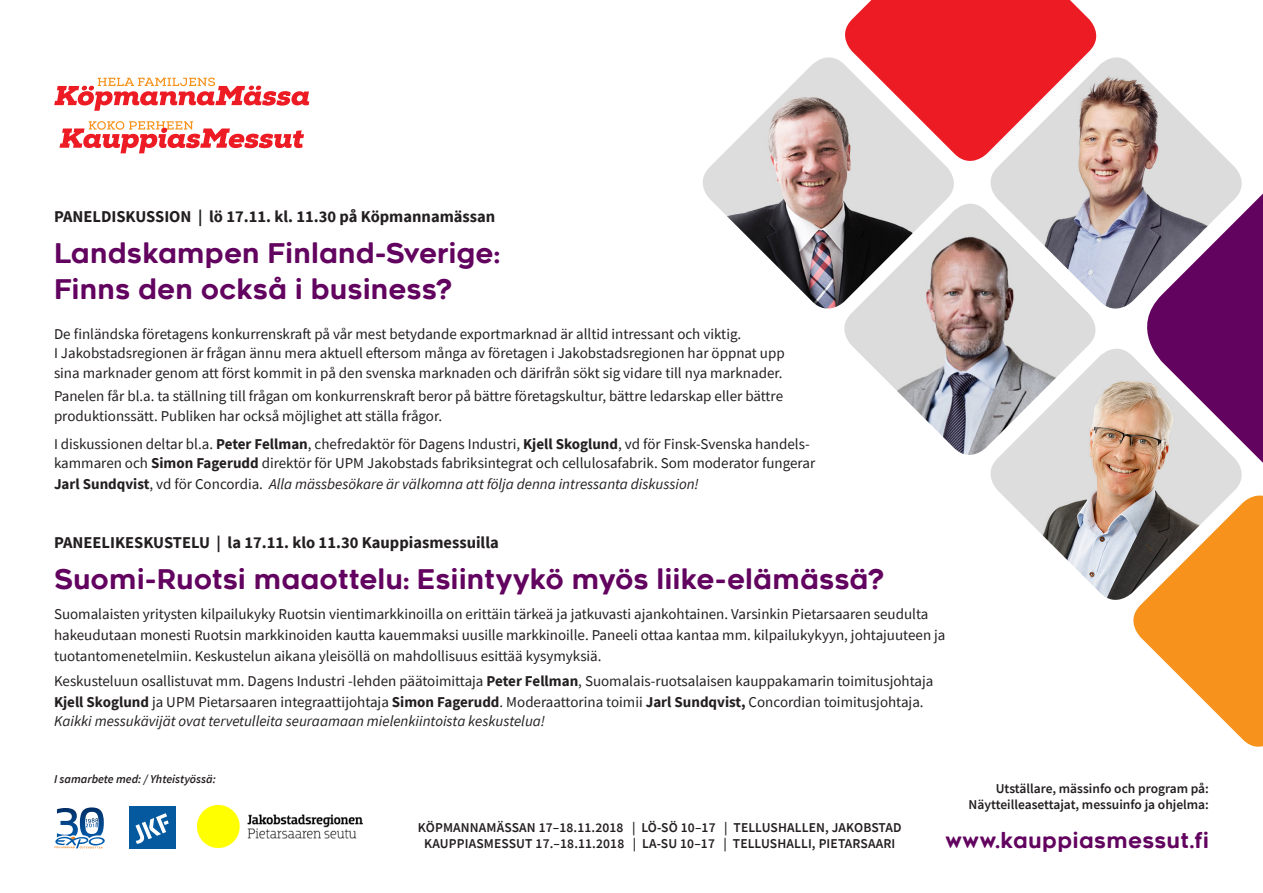
<style>
.page{position:relative;width:1263px;height:893px;background:#fff}
.page>*{position:absolute;margin:0;border:0;box-sizing:border-box;transform-origin:0 0}
.t1{font:27px/36px "Renogare Soft";letter-spacing:-.005em;color:#62035f}
.t2{font:21px "Renogare Soft";letter-spacing:.005em;color:#62035f}
.t3{font:700 16.5px "Source Sans Pro";color:#231f20}
.t4{font:15px/19.5px "Source Sans Pro";color:#231f20}
.t5{font:italic 15px "Source Sans Pro";color:#231f20}
.t6{font:600 13.5px/16.2px "Source Sans Pro";color:#231f20;text-align:right}
.t7{font:italic 600 12px "Source Sans Pro";color:#231f20}
.s1{font-weight:700}
.s2{font-weight:700;font-style:normal}
.s3{font-style:normal}
</style>
<div class="page">
<div style="left:1147px;top:193px;width:116px;height:270px;background:#62035f"></div>
<img style="left:703px;top:57px;width:251px;height:252px">
<div style="left:129px;top:806px;width:46px;height:43px;background:#05599e"></div>
<svg style="left:135px;top:813px;width:34px;height:31px"></svg>
<svg style="left:54px;top:807px;width:51px;height:42px"></svg>
<img style="left:843px;top:204px;width:253px;height:251px">
<img style="left:989px;top:349px;width:254px;height:251px">
<svg style="left:1124px;top:486px;width:139px;height:261px"></svg>
<svg style="left:54px;top:78px;width:255px;height:33px"></svg>
<svg style="left:60px;top:121px;width:244px;height:32px"></svg>
<svg style="left:836px;top:0;width:261px;height:170px;background:#ea5d62"></svg>
<img style="left:989px;top:57px;width:254px;height:253px">
<img style="left:197px;top:805px;width:166px;height:43px">
<p class="t3" style="left:54px;top:206px;width:443px">PANELDISKUSSION | lö 17.11. kl. 11.30 på Köpmannamässan</p>
<p class="t1" style="left:54px;top:236px;width:447px">Landskampen Finland-Sverige:<br>Finns den också i business?</p>
<p class="t4" style="left:54px;top:324px;width:732px">De finländska företagens konkurrenskraft på vår mest betydande exportmarknad är alltid intressant och viktig.<br>I Jakobstadsregionen är frågan ännu mera aktuell eftersom många av företagen i Jakobstadsregionen har öppnat upp sina marknader genom att först kommit in på den svenska marknaden och därifrån sökt sig vidare till nya marknader.</p>
<p class="t4" style="left:54px;top:387px;width:731px">Panelen får bl.a. ta ställning till frågan om konkurrenskraft beror på bättre företagskultur, bättre ledarskap eller bättre produktionssätt. Publiken har också möjlighet att ställa frågor.</p>
<p class="t4" style="left:54px;top:434px;width:763px">I diskussionen deltar bl.a. <span class="s1">Peter Fellman</span>, chefredaktör för Dagens Industri, <span class="s1">Kjell Skoglund</span>, vd för Finsk-Svenska handels&shy;kammaren och <span class="s1">Simon Fagerudd</span> direktör för UPM Jakobstads fabriksintegrat och cellulosafabrik. Som moderator fungerar</p>
<p class="t5" style="left:54px;top:475px;width:646px"><span class="s2">Jarl Sundqvist</span><span class="s3">, vd för Concordia.</span> Alla mässbesökare är välkomna att följa denna intressanta diskussion!</p>
<p class="t3" style="left:54px;top:532px;width:446px">PANEELIKESKUSTELU | la 17.11. klo 11.30 Kauppiasmessuilla</p>
<p class="t1" style="left:54px;top:561px;width:832px">Suomi-Ruotsi maaottelu: Esiintyykö myös liike-elämässä?</p>
<p class="t4" style="left:54px;top:603px;width:893px;line-height:21px">Suomalaisten yritysten kilpailukyky Ruotsin vientimarkkinoilla on erittäin tärkeä ja jatkuvasti ajankohtainen. Varsinkin Pietarsaaren seudulta hakeudutaan monesti Ruotsin markkinoiden kautta kauemmaksi uusille markkinoille. Paneeli ottaa kantaa mm. kilpailukykyyn, johtajuuteen ja tuotantomenetelmiin. Keskustelun aikana yleisöllä on mahdollisuus esittää kysymyksiä.</p>
<p class="t4" style="left:54px;top:670px;width:881px;line-height:21px">Keskusteluun osallistuvat mm. Dagens Industri -lehden päätoimittaja <span class="s1">Peter Fellman</span>, Suomalais-ruotsalaisen kauppakamarin toimitusjohtaja<br><span class="s1">Kjell Skoglund</span> ja UPM Pietarsaaren integraattijohtaja <span class="s1">Simon Fagerudd</span>. Moderaattorina toimii <span class="s1">Jarl Sundqvist,</span> Concordian toimitusjohtaja.</p>
<p class="t5" style="left:54px;top:712px;width:493px">Kaikki messukävijät ovat tervetulleita seuraamaan mielenkiintoista keskustelua!</p>
<p class="t7" style="left:54px;top:771px;width:163px">I samarbete med: / Yhteistyössä:</p>
<p class="t6" style="left:968px;top:780px;width:242px">Utställare, mässinfo och program på:<br>Näytteilleasettajat, messuinfo ja ohjelma:</p>
<p class="t6" style="left:418px;top:819px;width:485px">KÖPMANNAMÄSSAN 17–18.11.2018 | LÖ-SÖ 10–17 | TELLUSHALLEN, JAKOBSTAD</p>
<p class="t6" style="left:424px;top:835px;width:472px">KAUPPIASMESSUT 17.–18.11.2018 | LA-SU 10–17 | TELLUSHALLI, PIETARSAARI</p>
<p class="t2" style="left:945px;top:826px;width:265px">www.kauppiasmessut.fi</p>
</div>
